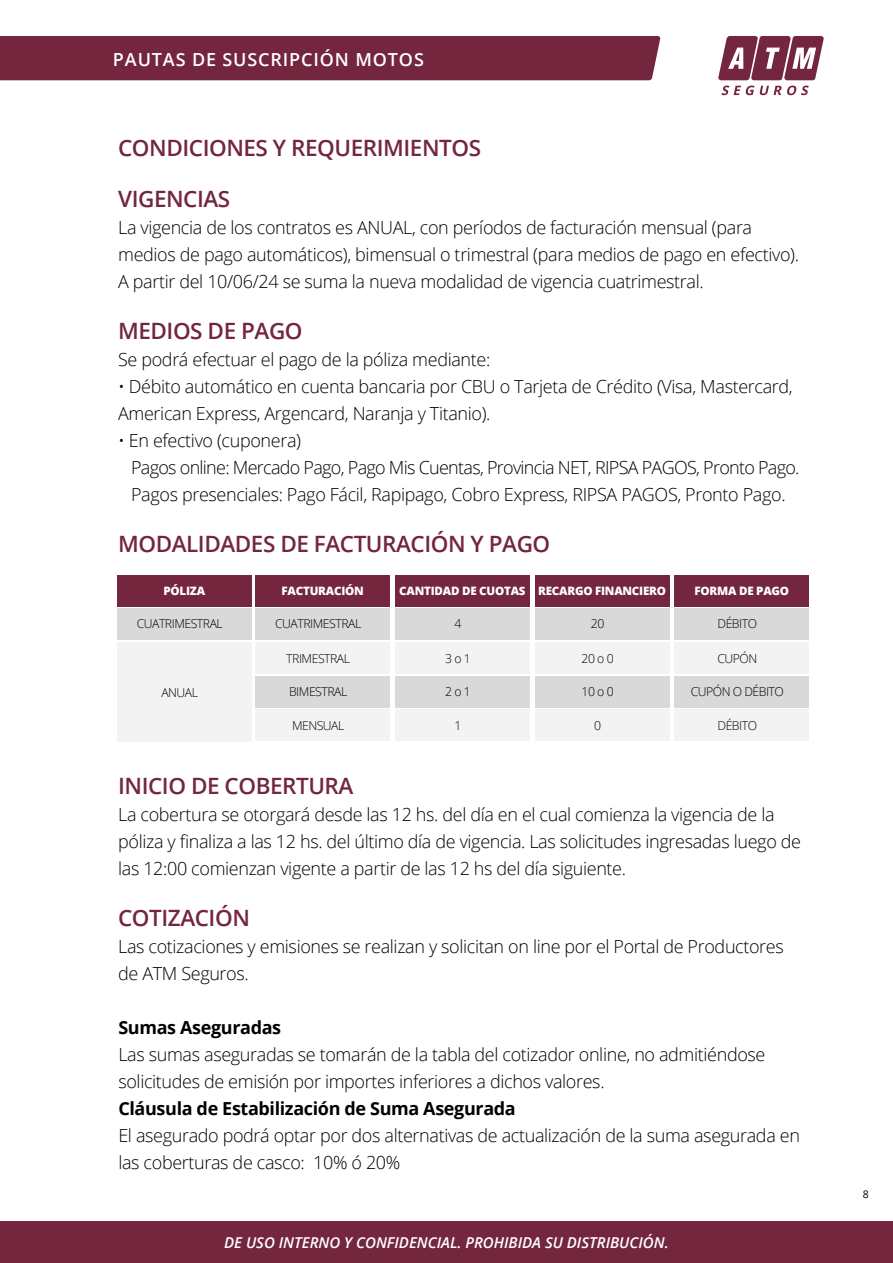
<style>
.page{position:relative;width:893px;height:1263px;background:#fff}
.page>*{position:absolute;margin:0;border:0;box-sizing:border-box;transform-origin:0 0}
.t1{font:600 22.5px "Open Sans";letter-spacing:-.02em;color:#73263d}
.t2{font:300 18px/27px "Open Sans";letter-spacing:-.02em;color:#000}
.t3{font:700 18px "Open Sans";letter-spacing:-.02em;color:#000}
.t4{font:600 18px "Open Sans";letter-spacing:.05em;color:#fff}
.t5{font:italic 600 15px "Open Sans";color:#fff}
.t6{font:300 12.3px "Open Sans";letter-spacing:-.04em;color:#000}
.t7{font:800 11.55px "Open Sans";letter-spacing:-.02em;color:#fff}
.t8{font:10.5px "Open Sans";color:#000}
</style>
<div class="page">
<svg style="left:718px;top:36px;width:106px;height:44px"></svg>
<svg style="left:721px;top:86px;width:88px;height:9px"></svg>
<div style="left:0;top:36px;width:660px;height:44px;background:#73263d"></div>
<div style="left:0;top:1222px;width:893px;height:41px;background:#73263d"></div>
<div style="left:255px;top:575px;width:135px;height:31px;background:#73263d"></div>
<div style="left:255px;top:642px;width:135px;height:32px;background:#f3f3f3"></div>
<div style="left:255px;top:676px;width:135px;height:31px;background:#d9d9d9"></div>
<div style="left:255px;top:710px;width:135px;height:31px;background:#f3f3f3"></div>
<div style="left:255px;top:608px;width:135px;height:31px;background:#d9d9d9"></div>
<div style="left:117px;top:575px;width:135px;height:31px;background:#73263d"></div>
<div style="left:117px;top:642px;width:135px;height:99px;background:#f3f3f3"></div>
<div style="left:117px;top:608px;width:135px;height:31px;background:#d9d9d9"></div>
<div style="left:395px;top:575px;width:135px;height:31px;background:#73263d"></div>
<div style="left:395px;top:642px;width:135px;height:32px;background:#f3f3f3"></div>
<div style="left:395px;top:676px;width:135px;height:31px;background:#d9d9d9"></div>
<div style="left:395px;top:710px;width:135px;height:31px;background:#f3f3f3"></div>
<div style="left:395px;top:608px;width:135px;height:31px;background:#d9d9d9"></div>
<div style="left:535px;top:575px;width:134px;height:31px;background:#73263d"></div>
<div style="left:535px;top:642px;width:134px;height:32px;background:#f3f3f3"></div>
<div style="left:535px;top:676px;width:134px;height:31px;background:#d9d9d9"></div>
<div style="left:535px;top:710px;width:134px;height:31px;background:#f3f3f3"></div>
<div style="left:535px;top:608px;width:134px;height:31px;background:#d9d9d9"></div>
<div style="left:674px;top:575px;width:135px;height:31px;background:#73263d"></div>
<div style="left:674px;top:642px;width:135px;height:32px;background:#f3f3f3"></div>
<div style="left:674px;top:676px;width:135px;height:31px;background:#d9d9d9"></div>
<div style="left:674px;top:710px;width:135px;height:31px;background:#f3f3f3"></div>
<div style="left:674px;top:608px;width:135px;height:31px;background:#d9d9d9"></div>
<p class="t4" style="left:113px;top:47px;width:312px">PAUTAS DE SUSCRIPCIÓN MOTOS</p>
<p class="t1" style="left:118px;top:132px;width:364px">CONDICIONES Y REQUERIMIENTOS</p>
<p class="t1" style="left:118px;top:183px;width:114px">VIGENCIAS</p>
<p class="t2" style="left:118px;top:213px;width:682px">La vigencia de los contratos es ANUAL, con períodos de facturación mensual (para medios de pago automáticos), bimensual o trimestral (para medios de pago en efectivo).<br>A partir del 10/06/24 se suma la nueva modalidad de vigencia cuatrimestral.</p>
<p class="t1" style="left:118px;top:315px;width:186px">MEDIOS DE PAGO</p>
<p class="t2" style="left:118px;top:345px;width:374px">Se podrá efectuar el pago de la póliza mediante:</p>
<p class="t2" style="left:118px;top:372px;width:676px">• Débito automático en cuenta bancaria por CBU o Tarjeta de Crédito (Visa, Mastercard,<br>American Express, Argencard, Naranja y Titanio).</p>
<p class="t2" style="left:131px;top:426px;width:670px;text-indent:-13px">• En efectivo (cuponera)<br>Pagos online: Mercado Pago, Pago Mis Cuentas, Provincia NET, RIPSA PAGOS, Pronto Pago.<br>Pagos presenciales: Pago Fácil, Rapipago, Cobro Express, RIPSA PAGOS, Pronto Pago.</p>
<p class="t1" style="left:118px;top:528px;width:434px">MODALIDADES DE FACTURACIÓN Y PAGO</p>
<p class="t7" style="left:163px;top:582px;width:43px">PÓLIZA</p>
<p class="t6" style="left:137px;top:615px;width:88px">CUATRIMESTRAL</p>
<p class="t6" style="left:161px;top:684px;width:38px">ANUAL</p>
<p class="t7" style="left:282px;top:582px;width:84px">FACTURACIÓN</p>
<p class="t7" style="left:399px;top:582px;width:128px">CANTIDAD DE CUOTAS</p>
<p class="t7" style="left:538px;top:582px;width:129px">RECARGO FINANCIERO</p>
<p class="t7" style="left:694px;top:582px;width:96px">FORMA DE PAGO</p>
<p class="t6" style="left:275px;top:615px;width:88px">CUATRIMESTRAL</p>
<p class="t6" style="left:454px;top:615px;width:9px">4</p>
<p class="t6" style="left:591px;top:615px;width:15px">20</p>
<p class="t6" style="left:717px;top:615px;width:41px">DÉBITO</p>
<p class="t6" style="left:286px;top:650px;width:65px">TRIMESTRAL</p>
<p class="t6" style="left:289px;top:683px;width:60px">BIMESTRAL</p>
<p class="t6" style="left:292px;top:717px;width:54px">MENSUAL</p>
<p class="t6" style="left:445px;top:650px;width:27px">3 o 1</p>
<p class="t6" style="left:445px;top:683px;width:27px">2 o 1</p>
<p class="t6" style="left:454px;top:717px;width:9px">1</p>
<p class="t6" style="left:581px;top:650px;width:34px">20 o 0</p>
<p class="t6" style="left:581px;top:683px;width:34px">10 o 0</p>
<p class="t6" style="left:594px;top:717px;width:9px">0</p>
<p class="t6" style="left:717px;top:650px;width:41px">CUPÓN</p>
<p class="t6" style="left:691px;top:683px;width:95px">CUPÓN O DÉBITO</p>
<p class="t6" style="left:717px;top:717px;width:41px">DÉBITO</p>
<p class="t1" style="left:118px;top:771px;width:237px">INICIO DE COBERTURA</p>
<p class="t2" style="left:118px;top:801px;width:684px">La cobertura se otorgará desde las 12 hs. del día en el cual comienza la vigencia de la póliza y finaliza a las 12 hs. del último día de vigencia. Las solicitudes ingresadas luego de las 12:00 comienzan vigente a partir de las 12 hs del día siguiente.</p>
<p class="t1" style="left:118px;top:903px;width:133px">COTIZACIÓN</p>
<p class="t2" style="left:118px;top:933px;width:667px">Las cotizaciones y emisiones se realizan y solicitan on line por el Portal de Productores de ATM Seguros.</p>
<p class="t3" style="left:118px;top:1015px;width:164px">Sumas Aseguradas</p>
<p class="t2" style="left:118px;top:1041px;width:649px">Las sumas aseguradas se tomarán de la tabla del cotizador online, no admitiéndose solicitudes de emisión por importes inferiores a dichos valores.</p>
<p class="t3" style="left:118px;top:1096px;width:399px">Cláusula de Estabilización de Suma Asegurada</p>
<p class="t2" style="left:118px;top:1122px;width:683px">El asegurado podrá optar por dos alternativas de actualización de la suma asegurada en las coberturas de casco: 10% ó 20%</p>
<p class="t5" style="left:224px;top:1232px;width:446px">DE USO INTERNO Y CONFIDENCIAL. PROHIBIDA SU DISTRIBUCIÓN.</p>
<p class="t8" style="left:863px;top:1187px;width:8px">8</p>
</div>
